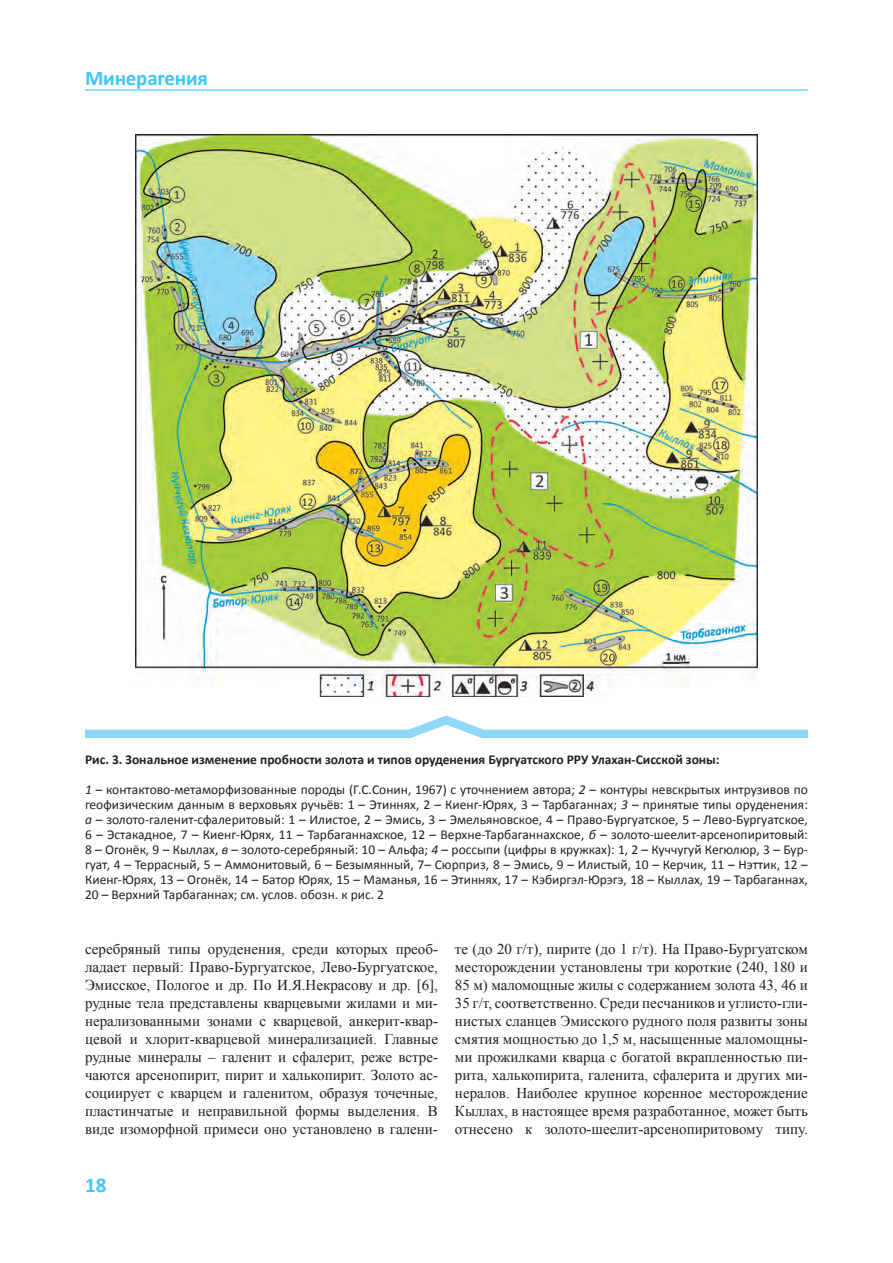
<style>
.page{position:relative;width:893px;height:1263px;background:#fff}
.page>*{position:absolute;margin:0;border:0;box-sizing:border-box;transform-origin:0 0}
.t1{font:700 21px "Calibri";letter-spacing:-.01em;color:#40c7f4}
.t2{font:15px/18px "Times New Roman";color:#231f20;text-align:justify}
.t3{font:13.5px/15px "Calibri";color:#231f20;text-align:justify}
.t4{font:700 13.5px "Calibri";color:#231f20}
.s1{font-style:italic}
</style>
<div class="page">
<hr style="left:85px;top:89px;width:723px;height:2px;background:#40c7f4">
<img style="left:136px;top:134px;width:621px;height:563px">
<svg style="left:85px;top:715px;width:723px;height:24px"></svg>
<p class="t1" style="left:85px;top:65px;width:125px">Минерагения</p>
<p class="t4" style="left:85px;top:750px;width:636px">Рис. 3. Зональное изменение пробности золота и типов оруденения Бургуатского РРУ Улахан-Сисской зоны:</p>
<p class="t3" style="left:85px;top:782px;width:724px"><span class="s1">1</span> – контактово-метаморфизованные породы (Г.С.Сонин, 1967) с уточнением автора; <span class="s1">2</span> – контуры невскрытых интрузивов по геофизическим данным в верховьях ручьёв: 1 – Этиннях, 2 – Киенг-Юрях, 3 – Тарбаганнах; <span class="s1">3</span> – принятые типы оруденения: <span class="s1">а</span> – золото-галенит-сфалеритовый: 1 – Илистое, 2 – Эмись, 3 – Эмельяновское, 4 – Право-Бургуатское, 5 – Лево-Бургуатское, 6 – Эстакадное, 7 – Киенг-Юрях, 11 – Тарбаганнахское, 12 – Верхне-Тарбаганнахское, <span class="s1">б</span> – золото-шеелит-арсенопиритовый:<br>8 – Огонёк, 9 – Кыллах, <span class="s1">в</span> – золото-серебряный: 10 – Альфа; <span class="s1">4</span> – россыпи (цифры в кружках): 1, 2 – Куччугуй Кегюлюр, 3 – Бур&shy;гуат, 4 – Террасный, 5 – Аммонитовый, 6 – Безымянный, 7– Сюрприз, 8 – Эмись, 9 – Илистый, 10 – Керчик, 11 – Нэттик, 12 – Киенг-Юрях, 13 – Огонёк, 14 – Батор Юрях, 15 – Маманья, 16 – Этиннях, 17 – Кэбиргэл-Юрэгэ, 18 – Кыллах, 19 – Тарбаганнах, 20 – Верхний Тарбаганнах; см. услов. обозн. к рис. 2</p>
<p class="t2" style="left:85px;top:940px;width:354px">серебряный типы оруденения, среди которых преоб&shy;ладает первый: Право-Бургуатское, Лево-Бургуатское, Эмисское, Пологое и др. По И.Я.Некрасову и др. [6], рудные тела представлены кварцевыми жилами и ми&shy;нерализованными зонами с кварцевой, анкерит-квар&shy;цевой и хлорит-кварцевой минерализацией. Главные рудные минералы – галенит и сфалерит, реже встре&shy;чаются арсенопирит, пирит и халькопирит. Золото ас&shy;социирует с кварцем и галенитом, образуя точечные, пластинчатые и неправильной формы выделения. В виде изоморфной примеси оно установлено в галени-</p>
<p class="t2" style="left:455px;top:940px;width:354px">те (до 20 г/т), пирите (до 1 г/т). На Право-Бургуатском месторождении установлены три короткие (240, 180 и 85 м) маломощные жилы с содержанием золота 43, 46 и 35 г/т, соответственно. Среди песчаников и углисто-гли&shy;нистых сланцев Эмисского рудного поля развиты зоны смятия мощностью до 1,5 м, насыщенные маломощны&shy;ми прожилками кварца с богатой вкрапленностью пи&shy;рита, халькопирита, галенита, сфалерита и других ми&shy;нералов. Наиболее крупное коренное месторождение Кыллах, в настоящее время разработанное, может быть отнесено к золото-шеелит-арсенопиритовому типу.</p>
<p class="t1" style="left:85px;top:1171px;width:23px">18</p>
</div>
